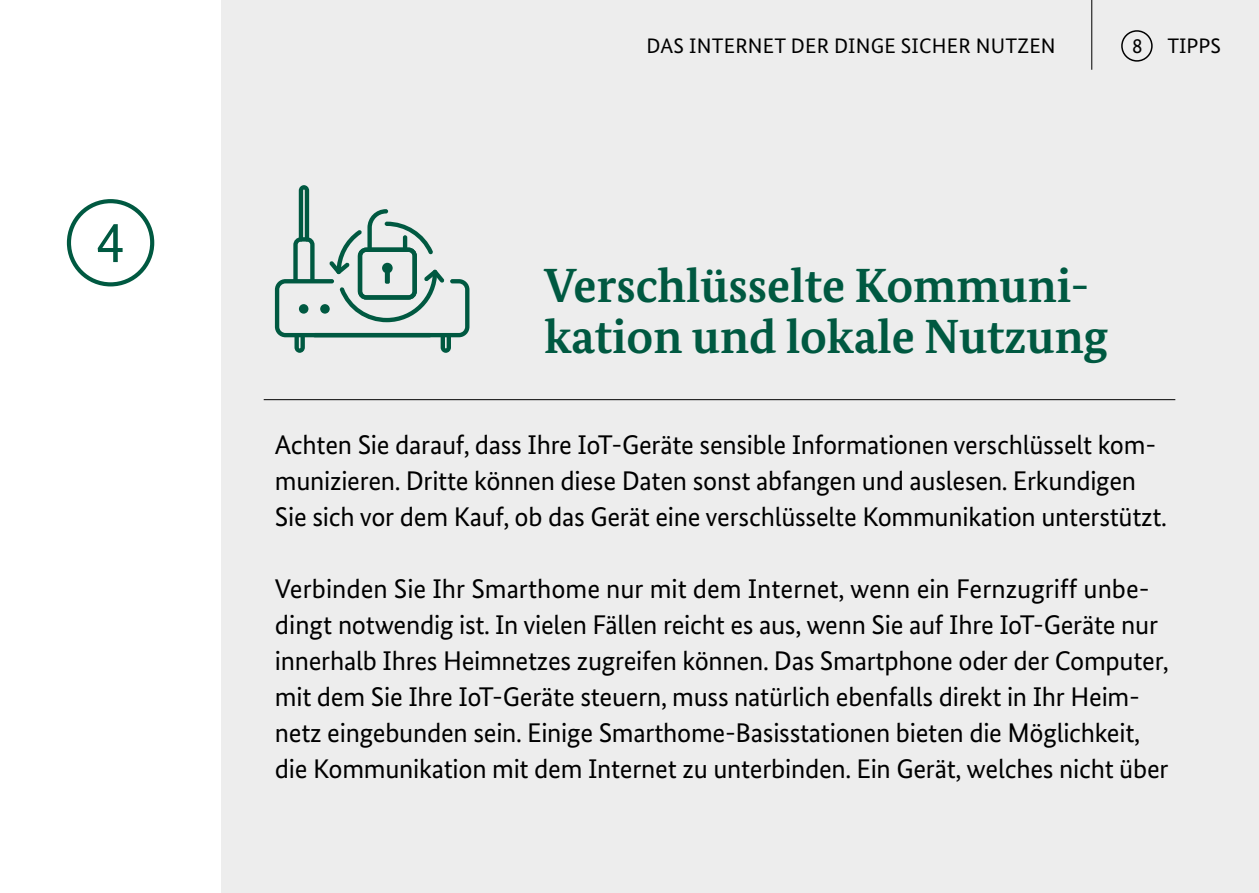
<style>
.page{position:relative;width:1259px;height:893px;background:#fff}
.page>*{position:absolute;margin:0;border:0;box-sizing:border-box;transform-origin:0 0}
.t1{font:58.2px "Bundes Sans";color:#005941}
.t2{font:700 48px/51px "Bundes Serif";color:#005941}
.t3{font:27px/36px "Bundes Sans";letter-spacing:-.01em;color:#000}
.t4{font:21px "Bundes Sans";letter-spacing:.01em;color:#000}
</style>
<div class="page">
<div style="left:221px;top:0;width:1038px;height:893px;background:#ededed"></div>
<div style="left:1121px;top:30px;width:31px;height:32px;border:2px solid #000;border-radius:50%"></div>
<hr style="left:1091px;top:0;width:1px;height:70px;background:#000">
<div style="left:67px;top:199px;width:87px;height:87px;border:4px solid #005941;border-radius:50%"></div>
<hr style="left:264px;top:399px;width:911px;height:1px;background:#000">
<svg style="left:275px;top:185px;width:194px;height:168px"></svg>
<hr style="left:403px;top:235px;width:4px;height:15px;background:#005941;border-radius:2px">
<div style="left:299px;top:304px;width:9px;height:10px;background:#005941;border-radius:50%"></div>
<div style="left:320px;top:304px;width:10px;height:10px;background:#005941;border-radius:50%"></div>
<h1 class="t1" style="left:96px;top:207px;width:31px">4</h1>
<p class="t4" style="left:646px;top:33px;width:411px">DAS INTERNET DER DINGE SICHER NUTZEN</p>
<p class="t4" style="left:1132px;top:33px;width:90px">8 TIPPS</p>
<h2 class="t2" style="left:544px;top:259px;width:565px">Verschlüsselte Kommuni&shy;kation und lokale Nutzung</h2>
<p class="t3" style="left:275px;top:426px;width:893px">Achten Sie darauf, dass Ihre IoT-Geräte sensible Informationen verschlüsselt kom&shy;munizieren. Dritte können diese Daten sonst abfangen und auslesen. Erkundigen<br>Sie sich vor dem Kauf, ob das Gerät eine verschlüsselte Kommunikation unterstützt.</p>
<p class="t3" style="left:275px;top:570px;width:895px">Verbinden Sie Ihr Smarthome nur mit dem Internet, wenn ein Fernzugriff unbe&shy;dingt notwendig ist. In vielen Fällen reicht es aus, wenn Sie auf Ihre IoT-Geräte nur innerhalb Ihres Heimnetzes zugreifen können. Das Smartphone oder der Computer, mit dem Sie Ihre IoT-Geräte steuern, muss natürlich ebenfalls direkt in Ihr Heim&shy;netz eingebunden sein. Einige Smarthome-Basisstationen bieten die Möglichkeit, die Kommunikation mit dem Internet zu unterbinden. Ein Gerät, welches nicht über</p>
</div>
